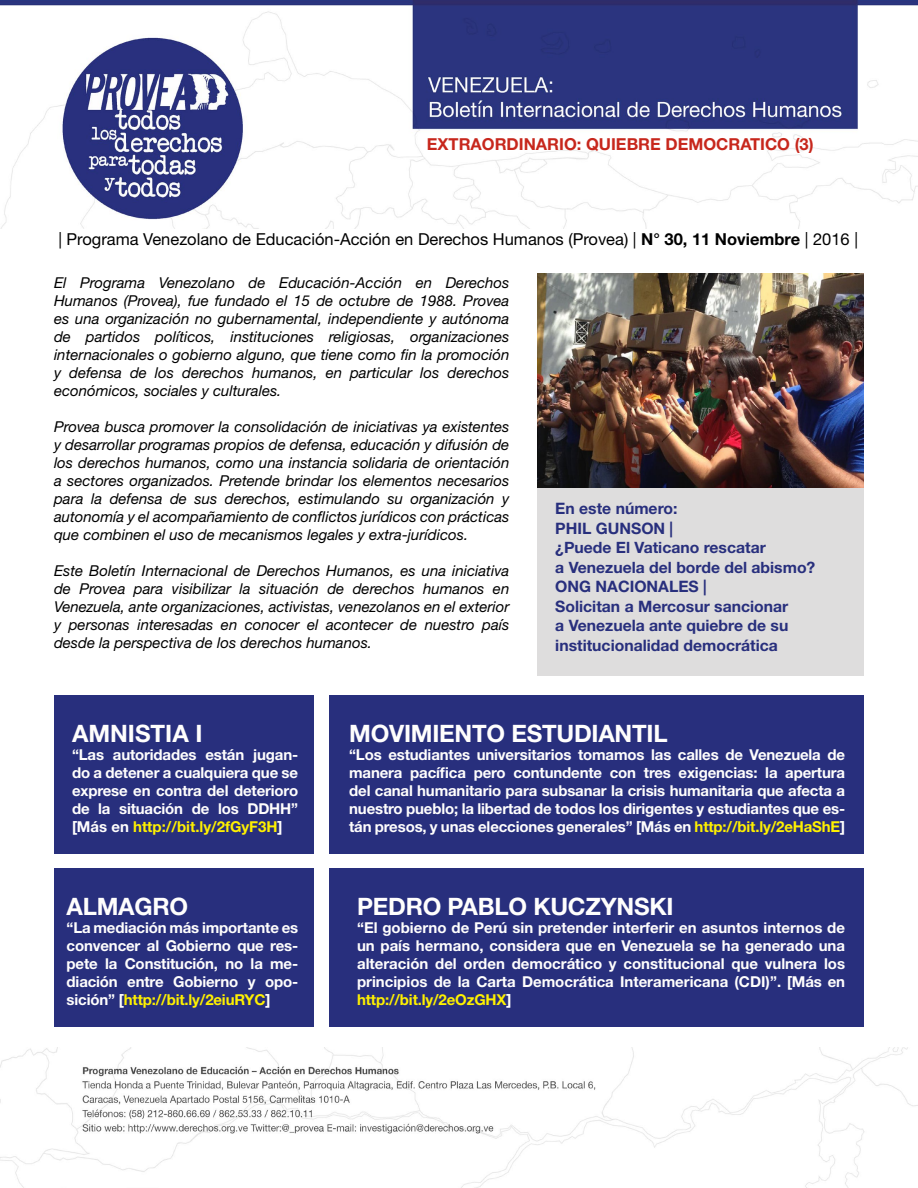
<style>
.page{position:relative;width:918px;height:1188px;background:#fff}
.page>*{position:absolute;margin:0;border:0;box-sizing:border-box;transform-origin:0 0}
.t1{font:700 24px "Helvetica Neue";letter-spacing:-.01em;color:#fffefd}
.t2{font:16.5px "Helvetica Neue";color:#000}
.t3{font:700 16.5px "Helvetica Neue";color:#c7271c}
.t4{font:700 15.75px/19.5px "Helvetica Neue";color:#282f7d}
.t5{font:700 15.6px/19.5px "Helvetica Neue";color:#282f7d}
.t6{font:italic 15px/18px "Helvetica Neue";color:#000;text-align:justify}
.t7{font:700 15px/18px "Helvetica Neue";letter-spacing:-.01em;color:#fffefd;text-align:justify}
.s1{font-weight:700}
.s2{color:#fff100}
</style>
<div class="page">
<div style="left:537px;top:273px;width:327px;height:403px;background:#dedddd"></div>
<div style="left:54px;top:868px;width:259px;height:159px;background:#282f7d"></div>
<div style="left:330px;top:868px;width:534px;height:159px;background:#282f7d"></div>
<div style="left:54px;top:695px;width:259px;height:159px;background:#282f7d"></div>
<div style="left:330px;top:695px;width:534px;height:159px;background:#282f7d"></div>
<img style="left:0;top:0;width:918px;height:228px">
<img style="left:0;top:1048px;width:918px;height:140px">
<img style="left:537px;top:273px;width:327px;height:215px">
<p class="t3" style="left:427px;top:131px;width:388px">EXTRAORDINARIO: QUIEBRE DEMOCRATICO (3)</p>
<p class="t2" style="left:58px;top:227px;width:801px">| Programa Venezolano de Educación-Acción en Derechos Humanos (Provea) | <span class="s1">N° 30, 11 Noviembre</span> | 2016 |</p>
<p class="t6" style="left:54px;top:274px;width:457px">El Programa Venezolano de Educación-Acción en Derechos Humanos (Provea), fue fundado el 15 de octubre de 1988. Provea es una organización no gubernamental, independiente y autónoma de partidos políticos, instituciones religiosas, organizaciones internacionales o gobierno alguno, que tiene como fin la promoción y defensa de los derechos humanos, en particular los derechos económicos, sociales y culturales.</p>
<p class="t6" style="left:54px;top:418px;width:457px">Provea busca promover la consolidación de iniciativas ya existentes y desarrollar programas propios de defensa, educación y difusión de los derechos humanos, como una instancia solidaria de orientación a sectores organizados. Pretende brindar los elementos necesarios para la defensa de sus derechos, estimulando su organización y autonomía y el acompañamiento de conflictos jurídicos con prácticas que combinen el uso de mecanismos legales y extra-jurídicos.</p>
<p class="t6" style="left:54px;top:562px;width:457px">Este Boletín Internacional de Derechos Humanos, es una iniciativa de Provea para visibilizar la situación de derechos humanos en Venezuela, ante organizaciones, activistas, venezolanos en el exterior y personas interesadas en conocer el acontecer de nuestro país desde la perspectiva de los derechos humanos.</p>
<p class="t4" style="left:555px;top:499px;width:124px">En este número:<br>PHIL GUNSON |</p>
<p class="t5" style="left:555px;top:538px;width:262px">¿Puede El Vaticano rescatar<br>a Venezuela del borde del abismo?</p>
<p class="t4" style="left:555px;top:577px;width:235px">ONG NACIONALES |<br>Solicitan a Mercosur sancionar a Venezuela ante quiebre de su institucionalidad democrática</p>
<h1 class="t1" style="left:72px;top:714px;width:132px">AMNISTIA I</h1>
<p class="t7" style="left:72px;top:746px;width:228px">“Las autoridades están jugan&shy;do a detener a cualquiera que se exprese en contra del deterioro de la situación de los DDHH” [Más en <span class="s2">http://bit.ly/2fGyF3H</span>]</p>
<h1 class="t1" style="left:67px;top:887px;width:123px">ALMAGRO</h1>
<p class="t7" style="left:67px;top:919px;width:233px">“La mediación más importante es convencer al Gobierno que res&shy;pete la Constitución, no la me&shy;diación entre Gobierno y opo&shy;sición” [<span class="s2">http://bit.ly/2eiuRYC</span>]</p>
<h1 class="t1" style="left:349px;top:714px;width:320px">MOVIMIENTO ESTUDIANTIL</h1>
<p class="t7" style="left:349px;top:746px;width:497px">“Los estudiantes universitarios tomamos las calles de Venezuela de manera pacífica pero contundente con tres exigencias: la apertura del canal humanitario para subsanar la crisis humanitaria que afecta a nuestro pueblo; la libertad de todos los dirigentes y estudiantes que es&shy;tán presos, y unas elecciones generales” [Más en <span class="s2">http://bit.ly/2eHaShE</span>]</p>
<h1 class="t1" style="left:357px;top:887px;width:318px">PEDRO PABLO KUCZYNSKI</h1>
<p class="t7" style="left:357px;top:919px;width:490px">“El gobierno de Perú sin pretender interferir en asuntos internos de un país hermano, considera que en Venezuela se ha generado una alteración del orden democrático y constitucional que vulnera los principios de la Carta Democrática Interamericana (CDI)”. [Más en <span class="s2">http://bit.ly/2eOzGHX</span>]</p>
</div>
